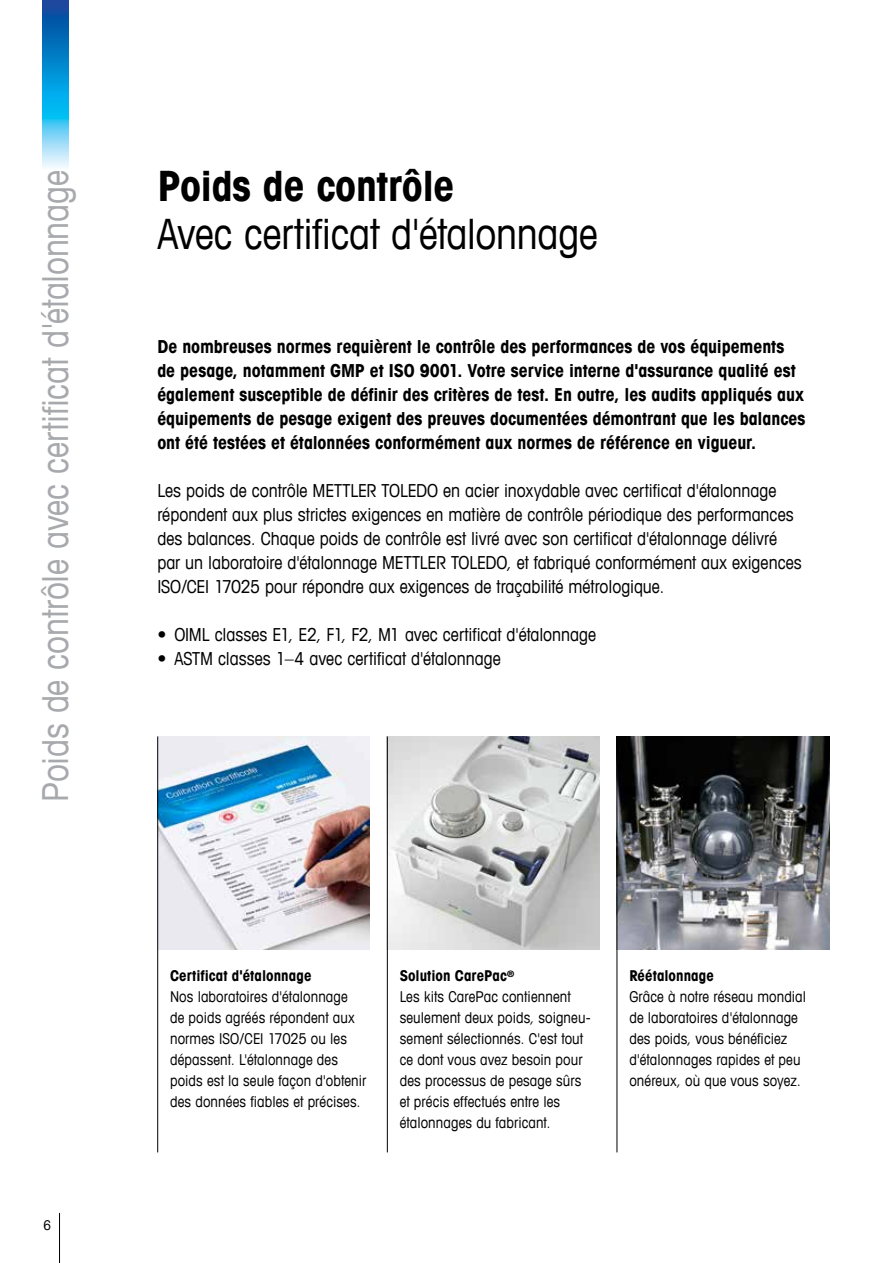
<style>
.page{position:relative;width:893px;height:1263px;background:#fff}
.page>*{position:absolute;margin:0;border:0;box-sizing:border-box;transform-origin:0 0}
.t1{font:condensed 42px "Avant Garde Com";letter-spacing:-.005em;color:#000}
.t2{font:700 condensed 42px "Avant Garde Com";letter-spacing:-.01em;color:#000}
.t3{font:condensed 36px "Avant Garde Com";letter-spacing:-.005em;color:#a7a9ac}
.t4{font:condensed 18px/24px "Avant Garde Com";color:#000}
.t5{font:700 condensed 18px/24px "Avant Garde Com";letter-spacing:-.005em;color:#000}
.t6{font:condensed 15px/21px "Avant Garde Com";letter-spacing:.005em;color:#000}
.t7{font:700 condensed 15px "Avant Garde Com";letter-spacing:.005em;color:#000}
.t8{font:condensed 13.5px "Avant Garde Com";color:#000}
.s1{font-weight:700}
</style>
<div class="page">
<hr style="left:59px;top:1213px;width:1px;height:50px;background:#000">
<img style="left:43px;top:0;width:25px;height:168px">
<img style="left:388px;top:736px;width:212px;height:213px">
<img style="left:618px;top:736px;width:211px;height:213px">
<img style="left:158px;top:736px;width:212px;height:213px">
<hr style="left:157px;top:736px;width:1px;height:416px;background:#000">
<hr style="left:387px;top:736px;width:1px;height:416px;background:#000">
<hr style="left:617px;top:736px;width:1px;height:416px;background:#000">
<h2 class="t3" style="left:33px;top:802px;width:633px;rotate:-90deg">Poids de contrôle avec certificat d'étalonnage</h2>
<h1 class="t2" style="left:157px;top:158px;width:299px">Poids de contrôle</h1>
<h1 class="t1" style="left:157px;top:207px;width:442px">Avec certificat d'étalonnage</h1>
<p class="t5" style="left:157px;top:334px;width:650px">De nombreuses normes requièrent le contrôle des performances de vos équipements de pesage, notamment GMP et ISO 9001. Votre service interne d'assurance qualité est également susceptible de définir des critères de test. En outre, les audits appliqués aux équipements de pesage exigent des preuves documentées démontrant que les balances ont été testées et étalonnées conformément aux normes de référence en vigueur.</p>
<p class="t4" style="left:157px;top:478px;width:646px">Les poids de contrôle METTLER TOLEDO en acier inoxydable avec certificat d'étalonnage répondent aux plus strictes exigences en matière de contrôle périodique des performances des balances. Chaque poids de contrôle est livré avec son certificat d'étalonnage délivré par un laboratoire d'étalonnage METTLER TOLEDO, et fabriqué conformément aux exigences ISO/CEI 17025 pour répondre aux exigences de traçabilité métrologique.</p>
<p class="t4" style="left:157px;top:622px;width:440px">• OIML classes E1, E2, F1, F2, M1 avec certificat d'étalonnage</p>
<p class="t4" style="left:157px;top:646px;width:345px">• ASTM classes 1–4 avec certificat d'étalonnage</p>
<p class="t8" style="left:44px;top:1217px;width:9px">6</p>
<p class="t7" style="left:170px;top:966px;width:143px">Certificat d'étalonnage</p>
<p class="t6" style="left:170px;top:986px;width:198px">Nos laboratoires d'étalonnage<br>de poids agréés répondent aux normes ISO/CEI 17025 ou les dépassent. L'étalonnage des poids est la seule façon d'obtenir des données fiables et précises.</p>
<p class="t6" style="left:400px;top:965px;width:192px"><span class="s1">Solution CarePac</span><sup>®<br></sup>Les kits CarePac contiennent seulement deux poids, soigneu&shy;sement sélectionnés. C'est tout ce dont vous avez besoin pour des processus de pesage sûrs et précis effectués entre les étalonnages du fabricant.</p>
<p class="t7" style="left:629px;top:966px;width:86px">Réétalonnage</p>
<p class="t6" style="left:629px;top:986px;width:178px">Grâce à notre réseau mondial de laboratoires d'étalonnage des poids, vous bénéficiez d'étalonnages rapides et peu onéreux, où que vous soyez.</p>
</div>
